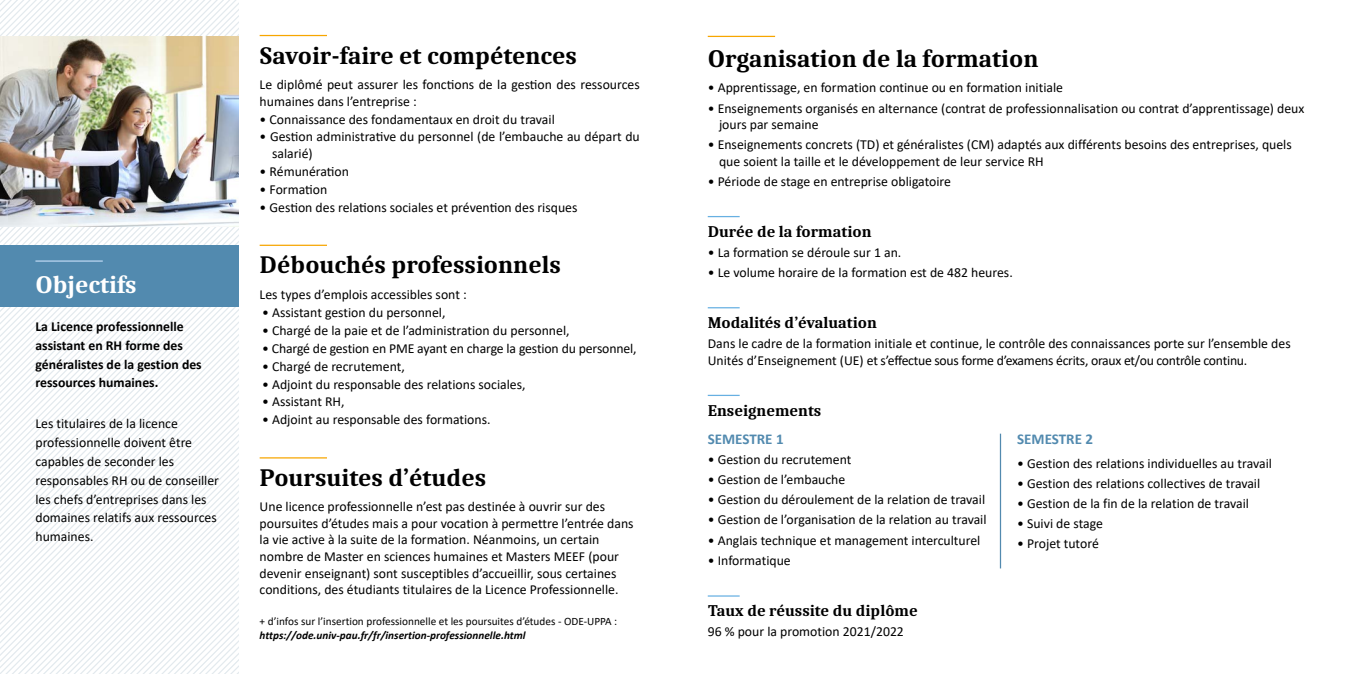
<style>
.page{position:relative;width:1347px;height:674px;background:#fff}
.page>*{position:absolute;margin:0;border:0;box-sizing:border-box;transform-origin:0 0}
.t1{font:700 25px "Caladea";color:#000}
.t2{font:700 25px "Caladea";color:#fff}
.t3{font:700 16.25px "Caladea";color:#000}
.t4{font:700 15px "Calibri";color:#528aaf}
.t5{font:13.75px/16.5px "Calibri";color:#000}
.t6{font:700 13.75px/18.8px "Calibri";color:#000}
.t7{font:11.25px "Calibri";color:#000}
.t8{font:italic 700 11.25px "Calibri";color:#000}
</style>
<div class="page">
<svg style="left:0;top:0;width:239px;height:165px"></svg>
<svg style="left:0;top:227px;width:239px;height:446px"></svg>
<svg style="left:7px;top:240px;width:232px;height:433px"></svg>
<svg style="left:20px;top:307px;width:13px;height:366px"></svg>
<svg style="left:33px;top:307px;width:12px;height:366px"></svg>
<svg style="left:45px;top:307px;width:13px;height:366px"></svg>
<svg style="left:58px;top:307px;width:181px;height:366px"></svg>
<img style="left:0;top:36px;width:238px;height:190px">
<div style="left:0;top:245px;width:239px;height:62px;background:#528aaf"></div>
<hr style="left:260px;top:35px;width:67px;height:1px;background:#f7a600">
<hr style="left:260px;top:244px;width:67px;height:2px;background:#f7a600">
<hr style="left:260px;top:457px;width:67px;height:1px;background:#f7a600">
<hr style="left:707px;top:36px;width:68px;height:1px;background:#f7a600">
<hr style="left:707px;top:216px;width:32px;height:1px;background:#67b0e2">
<hr style="left:707px;top:307px;width:32px;height:1px;background:#67b0e2">
<hr style="left:707px;top:394px;width:32px;height:2px;background:#67b0e2">
<hr style="left:35px;top:260px;width:68px;height:1px;background:#bcd6f1">
<hr style="left:999px;top:433px;width:2px;height:135px;background:#528aaf">
<hr style="left:707px;top:595px;width:32px;height:1px;background:#67b0e2">
<h1 class="t2" style="left:35px;top:269px;width:103px">Objectifs</h1>
<p class="t6" style="left:35px;top:317px;width:168px">La Licence professionnelle assistant en RH forme des généralistes de la gestion des ressources humaines.</p>
<p class="t5" style="left:35px;top:414px;width:185px;line-height:18.8px">Les titulaires de la licence professionnelle doivent être capables de seconder les responsables RH ou de conseiller les chefs d’entreprises dans les domaines relatifs aux ressources humaines.</p>
<h1 class="t1" style="left:260px;top:40px;width:319px">Savoir-faire et compétences</h1>
<p class="t5" style="left:260px;top:76px;width:382px">Le diplômé peut assurer les fonctions de la gestion des ressources humaines dans l’entreprise :</p>
<p class="t5" style="left:260px;top:110px;width:297px">• Connaissance des fondamentaux en droit du travail</p>
<p class="t5" style="left:272px;top:128px;width:369px;text-indent:-12px">• Gestion administrative du personnel (de l’embauche au départ du salarié)</p>
<p class="t5" style="left:260px;top:163px;width:91px">• Rémunération</p>
<p class="t5" style="left:260px;top:180px;width:69px">• Formation</p>
<p class="t5" style="left:260px;top:198px;width:319px">• Gestion des relations sociales et prévention des risques</p>
<h1 class="t1" style="left:260px;top:250px;width:303px">Débouchés professionnels</h1>
<p class="t5" style="left:260px;top:285px;width:209px">Les types d’emplois accessibles sont :</p>
<p class="t5" style="left:262px;top:303px;width:185px">• Assistant gestion du personnel,</p>
<p class="t5" style="left:262px;top:321px;width:309px">• Chargé de la paie et de l’administration du personnel,</p>
<p class="t5" style="left:262px;top:339px;width:376px">• Chargé de gestion en PME ayant en charge la gestion du personnel,</p>
<p class="t5" style="left:262px;top:357px;width:144px">• Chargé de recrutement,</p>
<p class="t5" style="left:262px;top:375px;width:265px">• Adjoint du responsable des relations sociales,</p>
<p class="t5" style="left:262px;top:393px;width:84px">• Assistant RH,</p>
<p class="t5" style="left:262px;top:411px;width:230px">• Adjoint au responsable des formations.</p>
<h1 class="t1" style="left:260px;top:462px;width:228px">Poursuites d’études</h1>
<p class="t5" style="left:260px;top:498px;width:375px">Une licence professionnelle n’est pas destinée à ouvrir sur des poursuites d’études mais a pour vocation à permettre l’entrée dans la vie active à la suite de la formation. Néanmoins, un certain nombre de Master en sciences humaines et Masters MEEF (pour devenir enseignant) sont susceptibles d’accueillir, sous certaines conditions, des étudiants titulaires de la Licence Professionnelle.</p>
<p class="t7" style="left:260px;top:613px;width:359px">+ d’infos sur l’insertion professionnelle et les poursuites d’études - ODE-UPPA :</p>
<p class="t8" style="left:260px;top:626px;width:267px">https://ode.univ-pau.fr/fr/insertion-professionnelle.html</p>
<h1 class="t1" style="left:707px;top:43px;width:332px">Organisation de la formation</h1>
<p class="t5" style="left:707px;top:79px;width:357px">• Apprentissage, en formation continue ou en formation initiale</p>
<p class="t5" style="left:719px;top:99px;width:587px;text-indent:-11px">• Enseignements organisés en alternance (contrat de professionnalisation ou contrat d’apprentissage) deux jours par semaine</p>
<p class="t5" style="left:719px;top:136px;width:574px;text-indent:-11px">• Enseignements concrets (TD) et généralistes (CM) adaptés aux différents besoins des entreprises, quels que soient la taille et le développement de leur service RH</p>
<p class="t5" style="left:707px;top:172px;width:245px">• Période de stage en entreprise obligatoire</p>
<p class="t3" style="left:707px;top:221px;width:165px">Durée de la formation</p>
<p class="t5" style="left:707px;top:243px;width:195px">• La formation se déroule sur 1 an.</p>
<p class="t5" style="left:707px;top:263px;width:306px">• Le volume horaire de la formation est de 482 heures.</p>
<p class="t3" style="left:707px;top:312px;width:171px">Modalités d’évaluation</p>
<p class="t5" style="left:707px;top:334px;width:584px">Dans le cadre de la formation initiale et continue, le contrôle des connaissances porte sur l’ensemble des<br>Unités d’Enseignement (UE) et s’effectue sous forme d’examens écrits, oraux et/ou contrôle continu.</p>
<p class="t3" style="left:707px;top:400px;width:115px">Enseignements</p>
<p class="t4" style="left:707px;top:428px;width:77px">SEMESTRE 1</p>
<p class="t5" style="left:707px;top:451px;width:145px">• Gestion du recrutement</p>
<p class="t5" style="left:707px;top:471px;width:139px">• Gestion de l’embauche</p>
<p class="t5" style="left:707px;top:491px;width:279px">• Gestion du déroulement de la relation de travail</p>
<p class="t5" style="left:707px;top:511px;width:280px">• Gestion de l’organisation de la relation au travail</p>
<p class="t5" style="left:707px;top:531px;width:274px">• Anglais technique et management interculturel</p>
<p class="t5" style="left:707px;top:551px;width:84px">• Informatique</p>
<p class="t4" style="left:1017px;top:428px;width:77px">SEMESTRE 2</p>
<p class="t5" style="left:1017px;top:454px;width:256px">• Gestion des relations individuelles au travail</p>
<p class="t5" style="left:1017px;top:474px;width:245px">• Gestion des relations collectives de travail</p>
<p class="t5" style="left:1017px;top:494px;width:233px">• Gestion de la fin de la relation de travail</p>
<p class="t5" style="left:1017px;top:514px;width:87px">• Suivi de stage</p>
<p class="t5" style="left:1017px;top:534px;width:83px">• Projet tutoré</p>
<p class="t3" style="left:707px;top:600px;width:211px">Taux de réussite du diplôme</p>
<p class="t5" style="left:707px;top:622px;width:198px">96 % pour la promotion 2021/2022</p>
</div>
